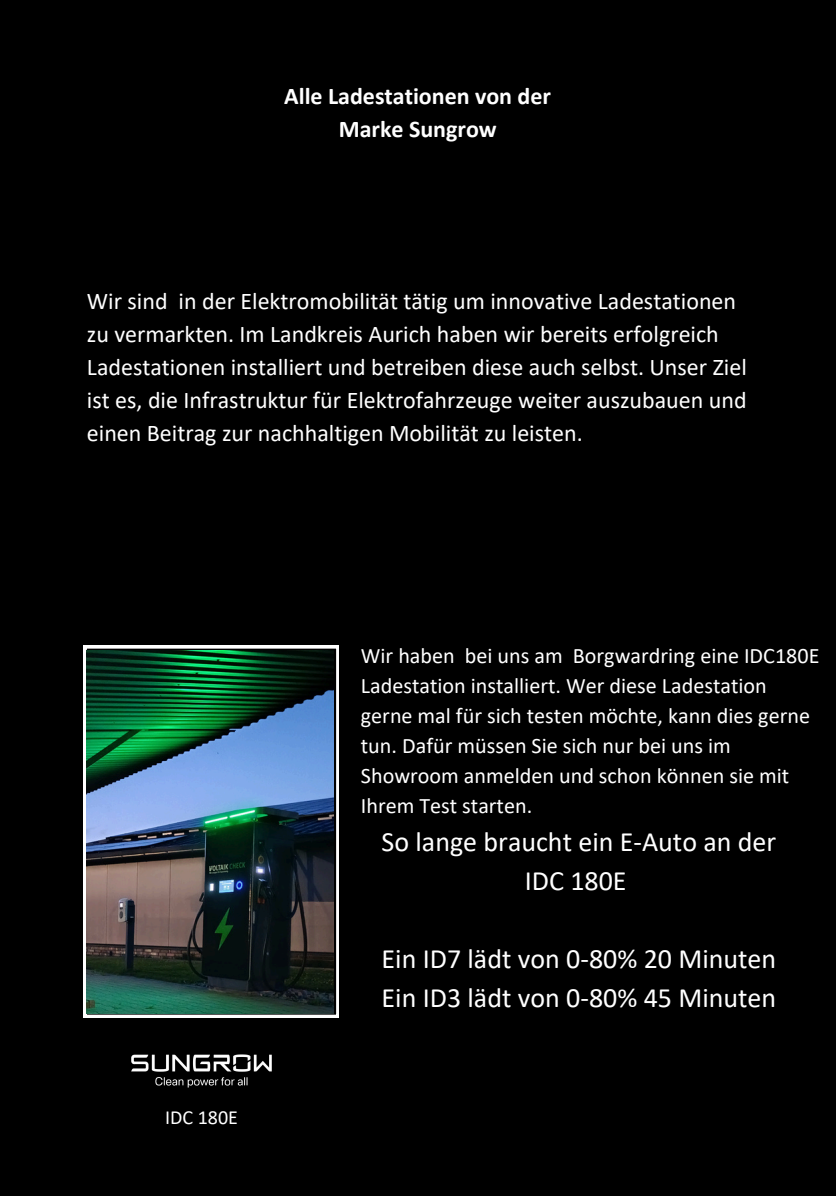
<style>
.page{position:relative;width:836px;height:1196px;background:#fff}
.page>*{position:absolute;margin:0;border:0;box-sizing:border-box;transform-origin:0 0}
.t1{font:28px/39px "Calibri";color:#fff;text-align:center}
.t2{font:24px/33px "Calibri";color:#fff}
.t3{font:700 24px/33px "Calibri";color:#fff;text-align:center}
.t4{font:22.2px/30px "Calibri";color:#fff}
.t5{font:20px "Calibri";color:#fff}
</style>
<div class="page">
<div style="left:0;top:0;width:836px;height:1195px;background:#000"></div>
<svg style="left:84px;top:645px;width:255px;height:372px"></svg>
<img style="left:87px;top:650px;width:246px;height:363px">
<img style="left:131px;top:1054px;width:141px;height:34px">
<p class="t3" style="left:284px;top:81px;width:268px">Alle Ladestationen von der<br>Marke Sungrow</p>
<p class="t2" style="left:87px;top:287px;width:661px">Wir sind in der Elektromobilität tätig um innovative Ladestationen zu vermarkten. Im Landkreis Aurich haben wir bereits erfolgreich Ladestationen installiert und betreiben diese auch selbst. Unser Ziel ist es, die Infrastruktur für Elektrofahrzeuge weiter auszubauen und einen Beitrag zur nachhaltigen Mobilität zu leisten.</p>
<h3 class="t4" style="left:361px;top:642px;width:460px">Wir haben bei uns am Borgwardring eine IDC180E Ladestation installiert. Wer diese Ladestation gerne mal für sich testen möchte, kann dies gerne tun. Dafür müssen Sie sich nur bei uns im Showroom anmelden und schon können sie mit Ihrem Test starten.</h3>
<h1 class="t1" style="left:381px;top:824px;width:396px">So lange braucht ein E-Auto an der<br>IDC 180E</h1>
<p class="t5" style="left:165px;top:1108px;width:74px">IDC 180E</p>
<h1 class="t1" style="left:381px;top:941px;width:396px;text-align:left">Ein ID7 lädt von 0-80% 20 Minuten<br>Ein ID3 lädt von 0-80% 45 Minuten</h1>
</div>
